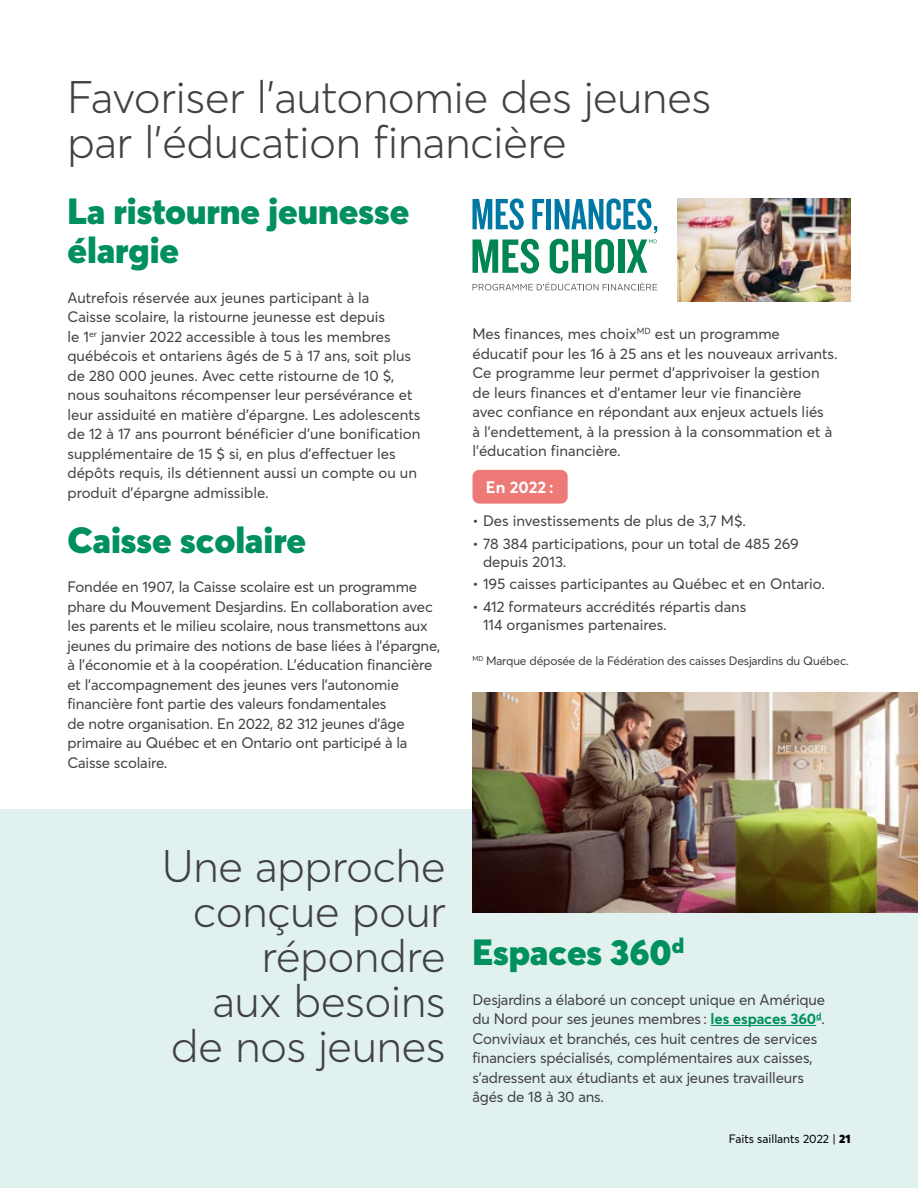
<style>
.page{position:relative;width:918px;height:1188px;background:#fff}
.page>*{position:absolute;margin:0;border:0;box-sizing:border-box;transform-origin:0 0}
.t1{font:300 45px/45px "Desjardins Sans";color:#414042}
.t2{font:900 36px/39px "Desjardins Sans";color:#00905e}
.t3{font:700 16.5px "Desjardins Sans";color:#fff}
.t4{font:15px/19.5px "Desjardins Sans";color:#414042}
.t5{font:12px "Desjardins Sans";letter-spacing:-.01em;color:#414042}
.t6{font:12px "Desjardins Sans";color:#000}
.s1{font-weight:700;color:#00905e}
.s2{font-weight:900}
</style>
<div class="page">
<div style="left:0;top:809px;width:918px;height:379px;background:#e1f1f0"></div>
<img style="left:472px;top:692px;width:446px;height:220px">
<div style="left:472px;top:470px;width:96px;height:34px;background:#ed7a77;border-radius:7px"></div>
<img style="left:678px;top:198px;width:172px;height:104px">
<hr style="left:711px;top:1025px;width:105px;height:1px;background:#00905e">
<svg style="left:472px;top:282px;width:185px;height:9px"></svg>
<svg style="left:473px;top:198px;width:51px;height:32px"></svg>
<svg style="left:532px;top:199px;width:12px;height:30px"></svg>
<div style="left:546px;top:199px;width:5px;height:30px;background:#0078a4"></div>
<svg style="left:555px;top:198px;width:102px;height:35px"></svg>
<svg style="left:473px;top:239px;width:66px;height:35px"></svg>
<svg style="left:550px;top:239px;width:64px;height:35px"></svg>
<div style="left:618px;top:240px;width:6px;height:33px;background:#008553"></div>
<svg style="left:627px;top:239px;width:30px;height:34px"></svg>
<h1 class="t1" style="left:68px;top:75px;width:645px">Favoriser l’autonomie des jeunes par l’éducation financière</h1>
<h2 class="t2" style="left:68px;top:191px;width:343px">La ristourne jeunesse élargie</h2>
<p class="t4" style="left:67px;top:288px;width:354px">Autrefois réservée aux jeunes participant à la<br>Caisse scolaire, la ristourne jeunesse est depuis<br>le 1<sup>er</sup> janvier 2022 accessible à tous les membres québécois et ontariens âgés de 5 à 17 ans, soit plus de 280 000 jeunes. Avec cette ristourne de 10 $, nous souhaitons récompenser leur persévérance et leur assiduité en matière d’épargne. Les adolescents de 12 à 17 ans pourront bénéficier d’une bonification supplémentaire de 15 $ si, en plus d’effectuer les dépôts requis, ils détiennent aussi un compte ou un produit d’épargne admissible.</p>
<h2 class="t2" style="left:68px;top:520px;width:240px">Caisse scolaire</h2>
<p class="t4" style="left:68px;top:577px;width:374px">Fondée en 1907, la Caisse scolaire est un programme phare du Mouvement Desjardins. En collaboration avec les parents et le milieu scolaire, nous transmettons aux jeunes du primaire des notions de base liées à l’épargne, à l’économie et à la coopération. L’éducation financière et l’accompagnement des jeunes vers l’autonomie financière font partie des valeurs fondamentales<br>de notre organisation. En 2022, 82 312 jeunes d’âge primaire au Québec et en Ontario ont participé à la Caisse scolaire.</p>
<p class="t4" style="left:472px;top:324px;width:367px">Mes finances, mes choix<sup>MD</sup> est un programme éducatif pour les 16 à 25 ans et les nouveaux arrivants.<br>Ce programme leur permet d’apprivoiser la gestion de leurs finances et d’entamer leur vie financière<br>avec confiance en répondant aux enjeux actuels liés<br>à l’endettement, à la pression à la consommation et à l’éducation financière.</p>
<p class="t3" style="left:486px;top:476px;width:69px">En 2022 :</p>
<p class="t4" style="left:472px;top:511px;width:275px">• Des investissements de plus de 3,7 M$.</p>
<p class="t4" style="left:483px;top:534px;width:317px;line-height:18px;text-indent:-10px">• 78 384 participations, pour un total de 485 269 depuis 2013.</p>
<p class="t4" style="left:472px;top:574px;width:354px">• 195 caisses participantes au Québec et en Ontario.</p>
<p class="t4" style="left:483px;top:597px;width:265px;line-height:18px;text-indent:-10px">• 412 formateurs accrédités répartis dans<br>114 organismes partenaires.</p>
<p class="t5" style="left:472px;top:654px;width:378px"><sup>MD</sup> Marque déposée de la Fédération des caisses Desjardins du Québec.</p>
<h1 class="t1" style="left:162px;top:843px;width:285px;text-align:right">Une approche conçue pour répondre<br>aux besoins de nos jeunes</h1>
<h2 class="t2" style="left:472px;top:932px;width:213px">Espaces 360<sup>d</sup></h2>
<p class="t4" style="left:472px;top:990px;width:354px">Desjardins a élaboré un concept unique en Amérique du Nord pour ses jeunes membres : <span class="s1">les espaces 360</span><sup>d</sup>.<br>Conviviaux et branchés, ces huit centres de services financiers spécialisés, complémentaires aux caisses, s’adressent aux étudiants et aux jeunes travailleurs âgés de 18 à 30 ans.</p>
<p class="t6" style="left:729px;top:1131px;width:123px">Faits saillants 2022 | <span class="s2">21</span></p>
</div>
